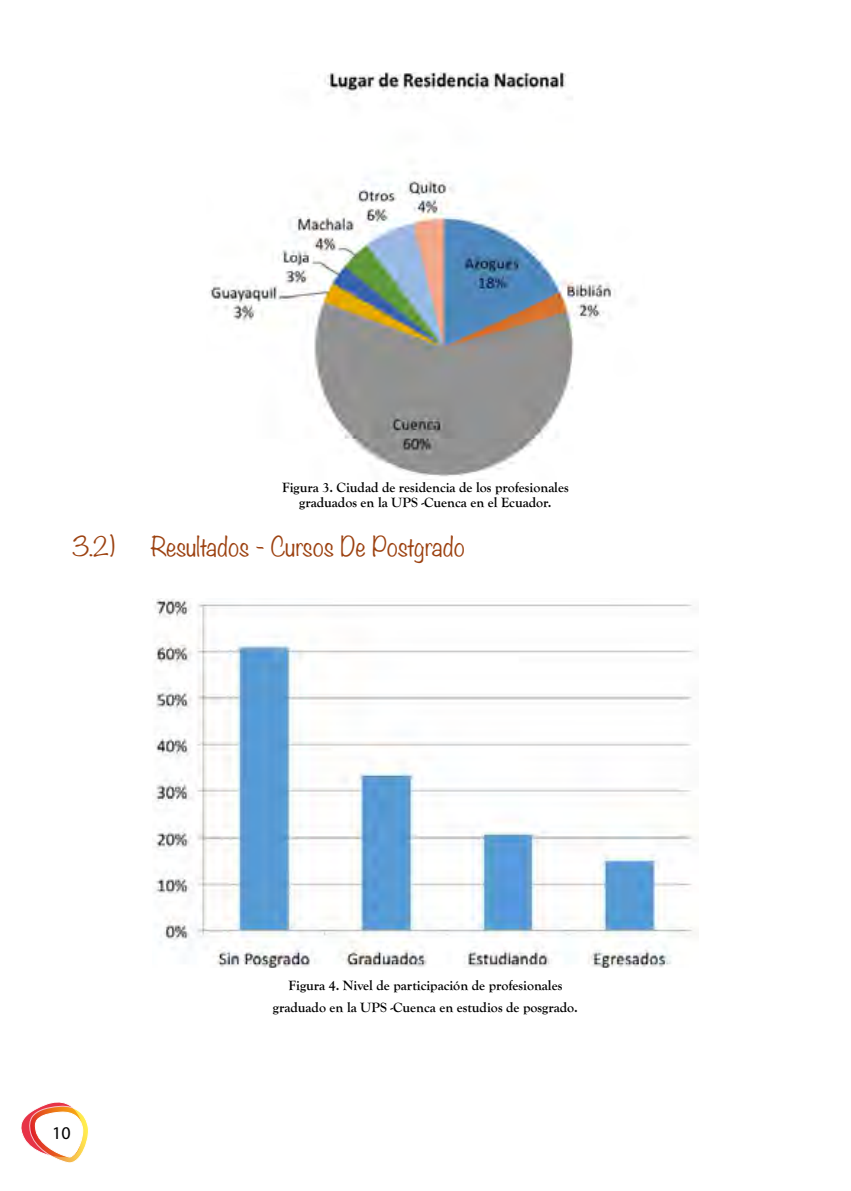
<style>
.page{position:relative;width:851px;height:1191px;background:#fff}
.page>*{position:absolute;margin:0;border:0;box-sizing:border-box;transform-origin:0 0}
.t1{font:300 24px "Noteworthy";letter-spacing:-.01em;color:#9c4110}
.t2{font:18px "Myriad Pro";color:#000}
.t3{font:700 14px/15.4px "Goudy Old Style T";color:#000;text-align:center}
</style>
<div class="page">
<svg style="left:21px;top:1102px;width:68px;height:61px"></svg>
<img style="left:209px;top:72px;width:406px;height:405px">
<img style="left:152px;top:598px;width:545px;height:369px">
<p class="t3" style="left:282px;top:480px;width:288px">Figura 3. Ciudad de residencia de los profesionales graduados en la UPS -Cuenca en el Ecuador.</p>
<h1 class="t1" style="left:72px;top:525px;width:44px">3.2)</h1>
<h1 class="t1" style="left:150px;top:525px;width:316px">Resultados - Cursos De Postgrado</h1>
<p class="t2" style="left:52px;top:1121px;width:20px">10</p>
<p class="t3" style="left:273px;top:974px;width:306px;line-height:22px">Figura 4. Nivel de participación de profesionales graduado en la UPS -Cuenca en estudios de posgrado.</p>
</div>
